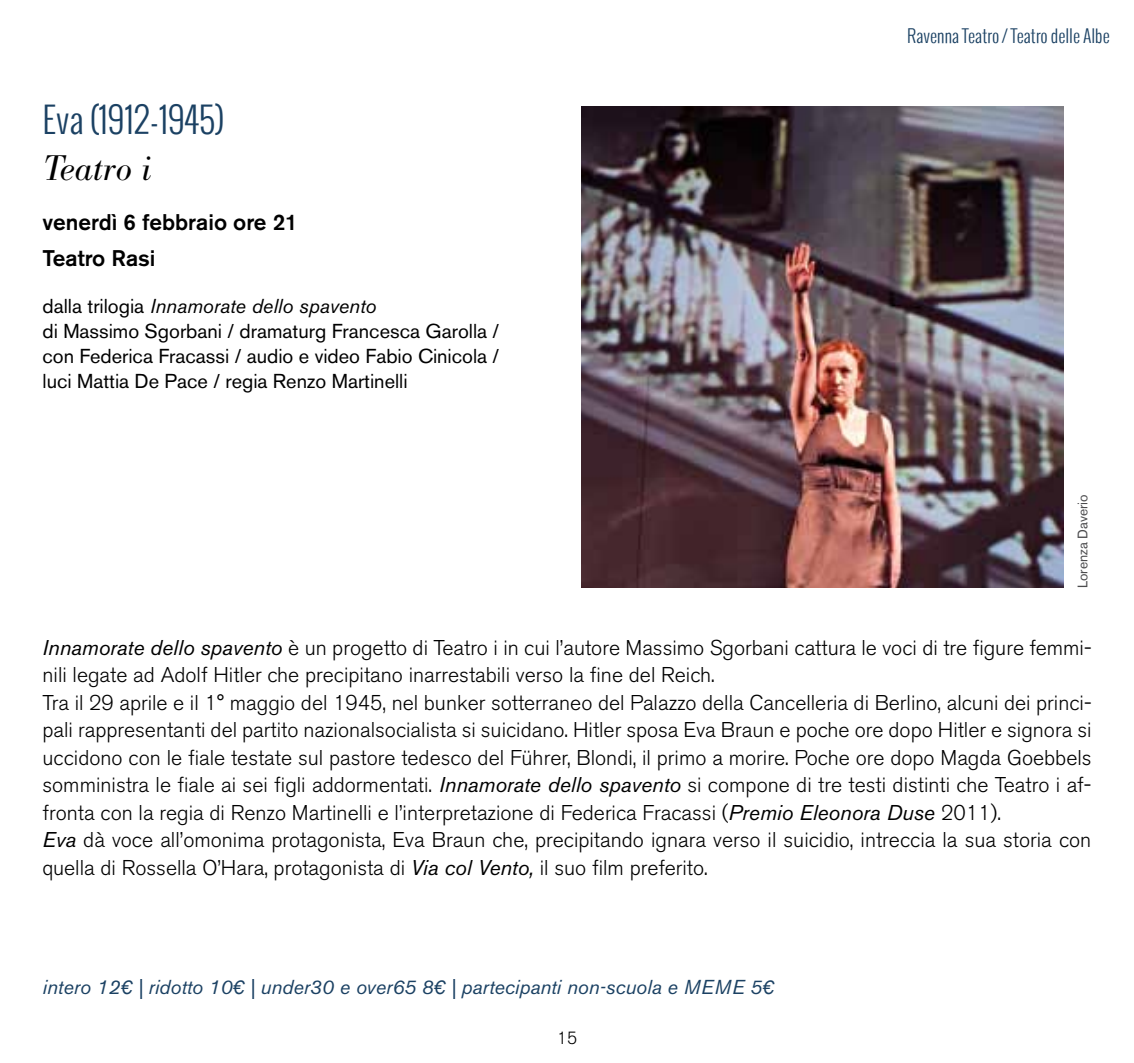
<style>
.page{position:relative;width:1134px;height:1063px;background:#fff}
.page>*{position:absolute;margin:0;border:0;box-sizing:border-box;transform-origin:0 0}
.t1{font:300 35px "Oswald";color:#1b4163}
.t2{font:italic 300 35px "Bodoni BE";color:#000}
.t3{font:500 22.5px "Akzidenz Grotesk BE";color:#000}
.t4{font:300 21.25px/27.5px "Akzidenz Grotesk BE";color:#000}
.t5{font:20px/25px "Akzidenz Grotesk BE";color:#000}
.t6{font:italic 20px "Akzidenz Grotesk BE";color:#1b4163}
.t7{font:300 17.5px "Oswald";color:#1b4163}
.t8{font:300 17.5px "Akzidenz Grotesk BE";color:#000}
.t9{font:13.75px "Akzidenz Grotesk BE";color:#4b4b4d}
.s1{font-style:italic}
.s2{font-weight:400;font-style:italic}
.s3{font-family:"Franklin Gothic"}
</style>
<div class="page">
<img style="left:582px;top:106px;width:481px;height:481px">
<h1 class="t1" style="left:43px;top:104px;width:183px">Eva (1912-1945)</h1>
<h1 class="t2" style="left:43px;top:148px;width:110px">Teatro i</h1>
<p class="t3" style="left:43px;top:209px;width:257px">venerdì 6 febbraio ore 21</p>
<p class="t3" style="left:43px;top:244px;width:115px">Teatro Rasi</p>
<p class="t5" style="left:43px;top:294px;width:458px">dalla trilogia <span class="s1">Innamorate dello spavento<br></span>di Massimo Sgorbani / dramaturg Francesca Garolla / con Federica Fracassi / audio e video Fabio Cinicola / luci Mattia De Pace / regia Renzo Martinelli</p>
<p class="t7" style="left:907px;top:27px;width:204px">Ravenna Teatro / Teatro delle Albe</p>
<p class="t9" style="left:1074px;top:588px;width:95px;rotate:-90deg">Lorenza Daverio</p>
<p class="t4" style="left:43px;top:634px;width:1050px"><span class="s2">Innamorate dello spavento</span> è un progetto di Teatro i in cui l’autore Massimo Sgorbani cattura le voci di tre figure femmi&shy;nili legate ad Adolf Hitler che precipitano inarrestabili verso la fine del Reich.<br>Tra il 29 aprile e il 1° maggio del 1945, nel bunker sotterraneo del Palazzo della Cancelleria di Berlino, alcuni dei princi&shy;pali rappresentanti del partito nazionalsocialista si suicidano. Hitler sposa Eva Braun e poche ore dopo Hitler e signora si uccidono con le fiale testate sul pastore tedesco del Führer, Blondi, il primo a morire. Poche ore dopo Magda Goebbels somministra le fiale ai sei figli addormentati. <span class="s2">Innamorate dello spavento</span> si compone di tre testi distinti che Teatro i af&shy;fronta con la regia di Renzo Martinelli e l’interpretazione di Federica Fracassi (<span class="s2">Premio Eleonora Duse</span> 2011).<br><span class="s2">Eva</span> dà voce all’omonima protagonista, Eva Braun che, precipitando ignara verso il suicidio, intreccia la sua storia con quella di Rossella O’Hara, protagonista di <span class="s2">Via col Vento,</span> il suo film preferito.</p>
<p class="t6" style="left:43px;top:975px;width:733px">intero 12<span class="s3">€</span> | ridotto 10<span class="s3">€</span> | under30 e over65 8<span class="s3">€</span> | partecipanti non-scuola e MEME 5<span class="s3">€</span></p>
<p class="t8" style="left:557px;top:1028px;width:22px">15</p>
</div>
